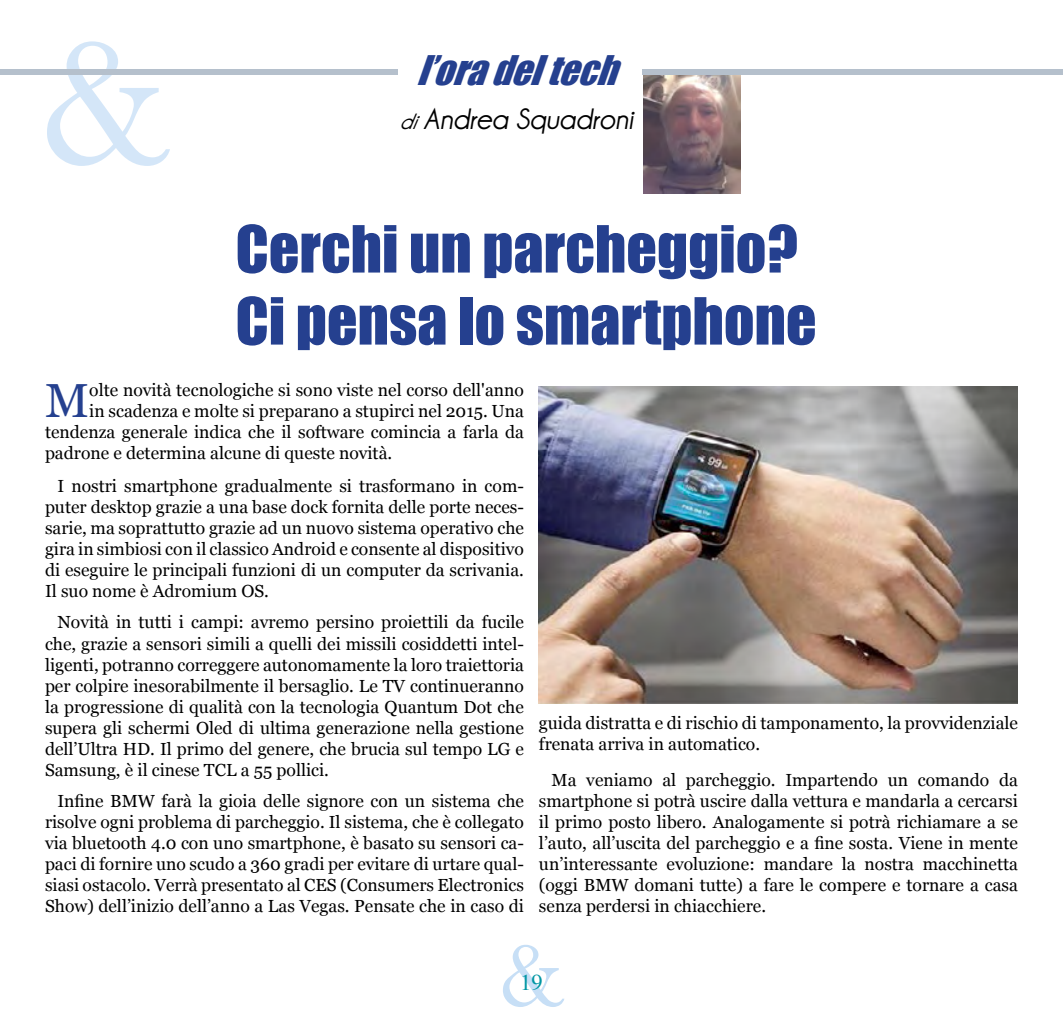
<style>
.page{position:relative;width:1063px;height:1028px;background:#fff}
.page>*{position:absolute;margin:0;border:0;box-sizing:border-box;transform-origin:0 0}
.t1{font:187.5px "Baskerville";color:#006fd7}
.t2{font:93.75px "Baskerville";color:#006fd7}
.t3{font:60px/72px "Impact";color:#25408f}
.t4{font:47.75px "Georgia";color:#25408f}
.t5{font:italic 37.5px "Impact";color:#25408f}
.t6{font:italic 700 30px "Champagne&Limousines";color:#000}
.t7{font:22.5px "Times";color:#0096a4}
.t8{font:17.5px/21px "Georgia";color:#000;text-align:justify}
.s1{font-size:22.5px}
</style>
<div class="page">
<img style="left:643px;top:75px;width:97px;height:119px">
<div style="left:642px;top:69px;width:421px;height:6px;background:#b5c0cc"></div>
<div style="left:0;top:69px;width:398px;height:6px;background:#b5c0cc"></div>
<img style="left:539px;top:386px;width:479px;height:317px">
<h1 class="t1" style="left:39px;top:-8px;width:132px">&amp;</h1>
<h3 class="t5" style="left:416px;top:41px;width:220px">l’oradeltech</h3>
<h3 class="t6" style="left:399px;top:102px;width:236px"><span class="s1">di</span>Andrea Squadroni</h3>
<h3 class="t3" style="left:236px;top:211px;width:583px">Cerchi un parcheggio?<br>Ci pensa lo smartphone</h3>
<h3 class="t4" style="left:45px;top:365px;width:46px">M</h3>
<p class="t8" style="left:89px;top:378px;width:436px">olte novità tecnologiche si sono viste nel corso dell'anno</p>
<p class="t8" style="left:89px;top:399px;width:436px">in scadenza e molte si preparano a stupirci nel 2015. Una</p>
<p class="t8" style="left:45px;top:420px;width:480px">tendenza generale indica che il software comincia a farla da</p>
<p class="t8" style="left:45px;top:441px;width:349px">padrone e determina alcune di queste novità.</p>
<p class="t8" style="left:45px;top:475px;width:481px;text-indent:12px">I nostri smartphone gradualmente si trasformano in com&shy;puter desktop grazie a una base dock fornita delle porte neces&shy;sarie, ma soprattutto grazie ad un nuovo sistema operativo che gira in simbiosi con il classico Android e consente al dispositivo di eseguire le principali funzioni di un computer da scrivania.<br>Il suo nome è Adromium OS.</p>
<p class="t8" style="left:45px;top:611px;width:480px;text-indent:12px">Novità in tutti i campi: avremo persino proiettili da fucile che, grazie a sensori simili a quelli dei missili cosiddetti intel&shy;ligenti, potranno correggere autonomamente la loro traiettoria per colpire inesorabilmente il bersaglio. Le TV continueranno la progressione di qualità con la tecnologia Quantum Dot che supera gli schermi Oled di ultima generazione nella gestione dell’Ultra HD. Il primo del genere, che brucia sul tempo LG e Samsung, è il cinese TCL a 55 pollici.</p>
<p class="t8" style="left:45px;top:789px;width:480px;text-indent:12px">Infine BMW farà la gioia delle signore con un sistema che risolve ogni problema di parcheggio. Il sistema, che è collegato via bluetooth 4.0 con uno smartphone, è basato su sensori ca&shy;paci di fornire uno scudo a 360 gradi per evitare di urtare qual&shy;siasi ostacolo. Verrà presentato al CES (Consumers Electronics Show) dell’inizio dell’anno a Las Vegas. Pensate che in caso di</p>
<p class="t8" style="left:539px;top:711px;width:480px">guida distratta e di rischio di tamponamento, la provvidenziale frenata arriva in automatico.</p>
<p class="t8" style="left:539px;top:768px;width:480px;text-indent:12px">Ma veniamo al parcheggio. Impartendo un comando da smartphone si potrà uscire dalla vettura e mandarla a cercarsi il primo posto libero. Analogamente si potrà richiamare a se l’auto, all’uscita del parcheggio e a fine sosta. Viene in mente un’interessante evoluzione: mandare la nostra macchinetta (oggi BMW domani tutte) a fare le compere e tornare a casa senza perdersi in chiacchiere.</p>
<h2 class="t2" style="left:499px;top:920px;width:67px">&amp;</h2>
<p class="t7" style="left:520px;top:961px;width:24px">19</p>
</div>
